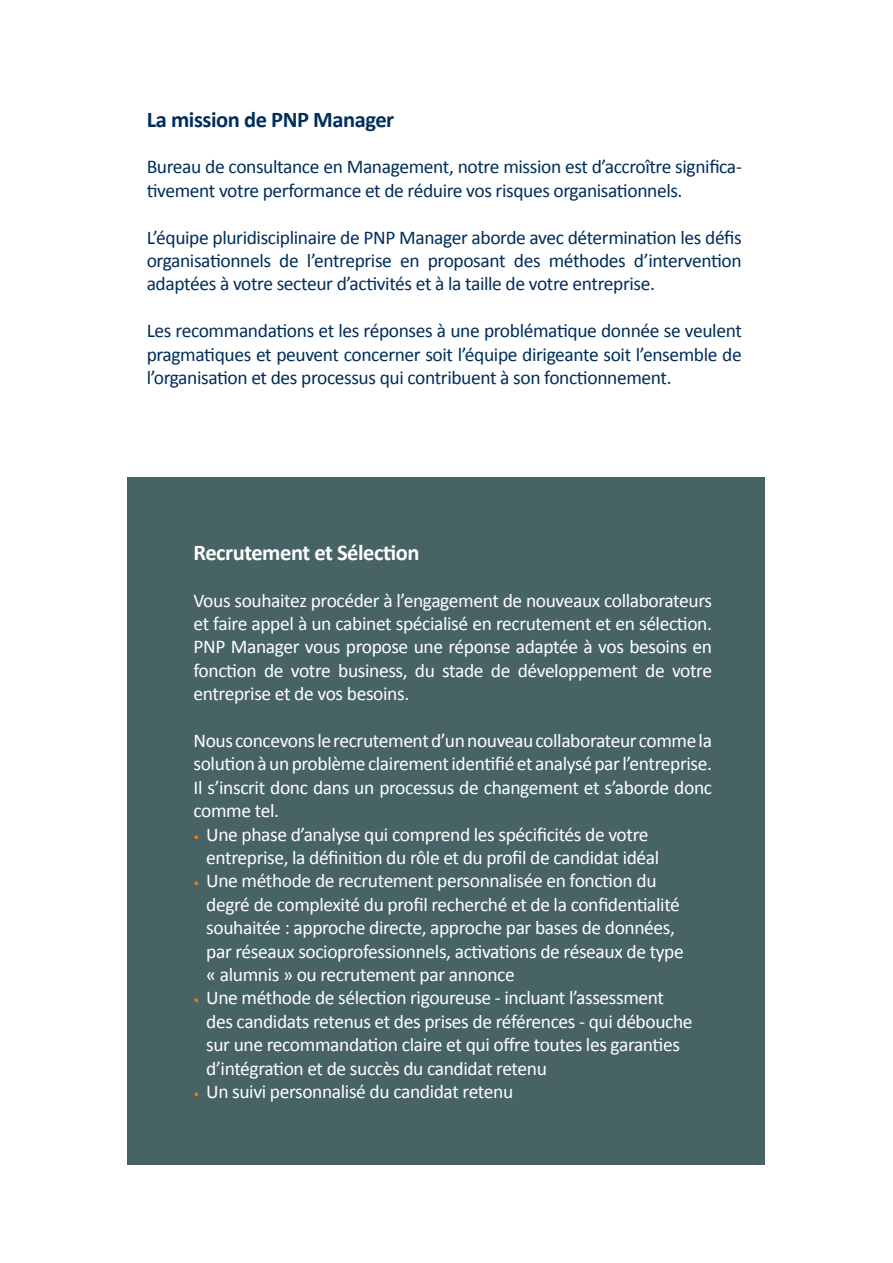
<style>
.page{position:relative;width:893px;height:1263px;background:#fff}
.page>*{position:absolute;margin:0;border:0;box-sizing:border-box;transform-origin:0 0}
.t1{font:700 22.5px "Calibri";letter-spacing:-.02em;color:#fff}
.t2{font:700 22.5px "Calibri";letter-spacing:-.02em;color:#002d5a}
.t3{font:19.5px/23.4px "Calibri";letter-spacing:-.02em;color:#fff}
.t4{font:19.5px/23.4px "Calibri";letter-spacing:-.02em;color:#002d5a;text-align:justify}
.s1{font-size:12px;color:#ee7f00}
</style>
<div class="page">
<div style="left:128px;top:478px;width:637px;height:687px;background:#476365"></div>
<p class="t2" style="left:147px;top:105px;width:249px">La mission de PNP Manager</p>
<p class="t4" style="left:147px;top:155px;width:597px">Bureau de consultance en Management, notre mission est d’accroître significa&shy;tivement votre performance et de réduire vos risques organisationnels.</p>
<p class="t4" style="left:147px;top:225px;width:597px">L’équipe pluridisciplinaire de PNP Manager aborde avec détermination les défis organisationnels de l’entreprise en proposant des méthodes d’intervention adaptées à votre secteur d’activités et à la taille de votre entreprise.</p>
<p class="t4" style="left:147px;top:319px;width:597px">Les recommandations et les réponses à une problématique donnée se veulent pragmatiques et peuvent concerner soit l’équipe dirigeante soit l’ensemble de l’organisation et des processus qui contribuent à son fonctionnement.</p>
<p class="t1" style="left:193px;top:538px;width:228px">Recrutement et Sélection</p>
<p class="t3" style="left:193px;top:588px;width:520px;text-align:justify">Vous souhaitez procéder à l’engagement de nouveaux collaborateurs et faire appel à un cabinet spécialisé en recrutement et en sélection.<br>PNP Manager vous propose une réponse adaptée à vos besoins en fonction de votre business, du stade de développement de votre entreprise et de vos besoins.</p>
<p class="t3" style="left:193px;top:729px;width:520px;text-align:justify">Nous concevons le recrutement d’un nouveau collaborateur comme la solution à un problème clairement identifié et analysé par l’entreprise.<br>Il s’inscrit donc dans un processus de changement et s’aborde donc comme tel.</p>
<p class="t3" style="left:206px;top:822px;width:455px;text-indent:-13px"><span class="s1">•</span> Une phase d’analyse qui comprend les spécificités de votre entreprise, la définition du rôle et du profil de candidat idéal</p>
<p class="t3" style="left:206px;top:869px;width:479px;text-indent:-13px"><span class="s1">•</span> Une méthode de recrutement personnalisée en fonction du degré de complexité du profil recherché et de la confidentialité souhaitée : approche directe, approche par bases de données, par réseaux socioprofessionnels, activations de réseaux de type « alumnis » ou recrutement par annonce</p>
<p class="t3" style="left:206px;top:986px;width:488px;text-indent:-13px"><span class="s1">•</span> Une méthode de sélection rigoureuse - incluant l’assessment des candidats retenus et des prises de références - qui débouche sur une recommandation claire et qui offre toutes les garanties d’intégration et de succès du candidat retenu</p>
<p class="t3" style="left:193px;top:1080px;width:321px"><span class="s1">•</span> Un suivi personnalisé du candidat retenu</p>
</div>
